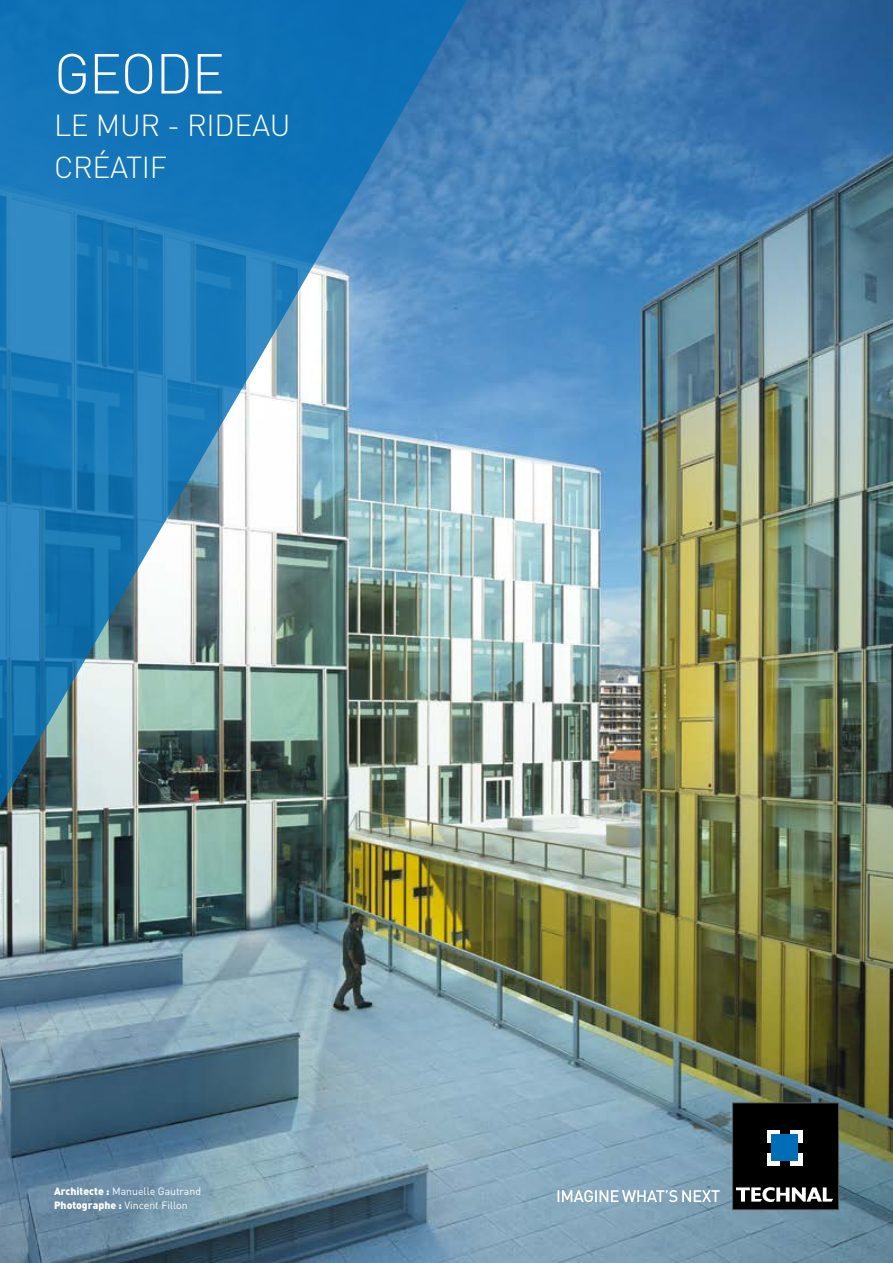
<style>
.page{position:relative;width:893px;height:1263px;background:#fff}
.page>*{position:absolute;margin:0;border:0;box-sizing:border-box;transform-origin:0 0}
.t1{font:300 55.5px "DIN Pro";letter-spacing:-.025em;color:#fff}
.t2{font:300 30px/42px "DIN Pro";letter-spacing:-.01em;color:#fff}
.t3{font:10.5px/13.5px "DIN Pro";color:#fff}
.s1{font-weight:900}
</style>
<div class="page">
<img style="left:0;top:0;width:893px;height:1263px">
<img style="left:0;top:0;width:474px;height:829px">
<div style="left:733px;top:1103px;width:105px;height:106px;background:#000"></div>
<div style="left:732px;top:1102px;width:107px;height:108px;border:1px solid #575756"></div>
<svg style="left:736px;top:1187px;width:97px;height:15px"></svg>
<div style="left:767px;top:1130px;width:13px;height:13px;background:#fff"></div>
<div style="left:790px;top:1130px;width:12px;height:13px;background:#fff"></div>
<div style="left:767px;top:1153px;width:13px;height:13px;background:#fff"></div>
<div style="left:790px;top:1153px;width:12px;height:13px;background:#fff"></div>
<div style="left:771px;top:1134px;width:27px;height:27px;background:#006eb7"></div>
<svg style="left:558px;top:1190px;width:162px;height:12px"></svg>
<h1 class="t1" style="left:54px;top:31px;width:172px">GEODE</h1>
<h2 class="t2" style="left:54px;top:101px;width:238px">LE MUR - RIDEAU<br>CRÉATIF</h2>
<p class="t3" style="left:54px;top:1184px;width:149px"><span class="s1">Architecte :</span> Manuelle Gautrand<br><span class="s1">Photographe :</span> Vincent Fillon</p>
</div>
